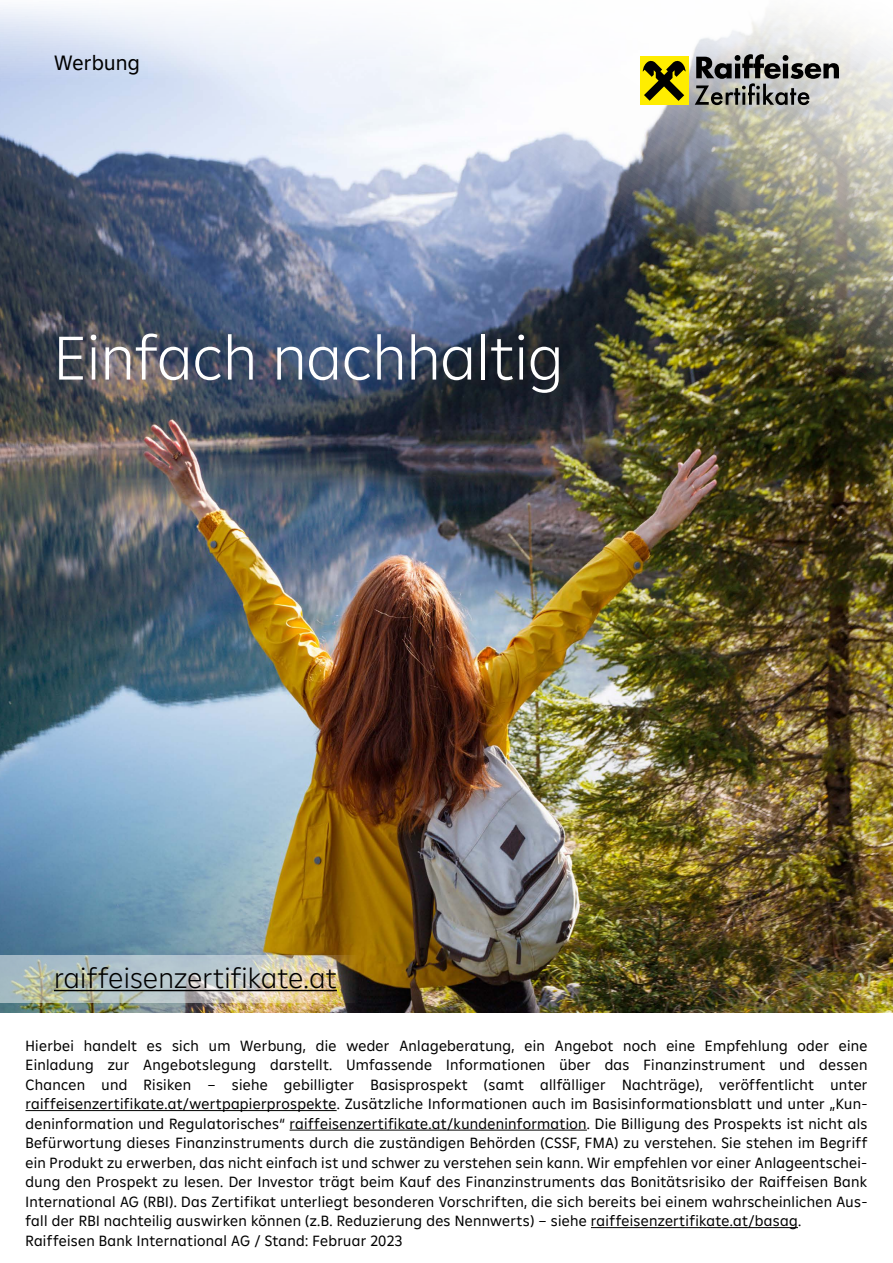
<style>
.page{position:relative;width:893px;height:1263px;background:#fff}
.page>*{position:absolute;margin:0;border:0;box-sizing:border-box;transform-origin:0 0}
.t1{font:300 63px "Amalia";color:#fff}
.t2{font:300 28.5px "Amalia";letter-spacing:.01em;color:#000}
.t3{font:21px "Amalia";letter-spacing:.01em;color:#000}
.t4{font:15px/19.5px "Amalia";letter-spacing:.02em;color:#000}
</style>
<div class="page">
<img style="left:0;top:7px;width:893px;height:1006px">
<img style="left:0;top:955px;width:357px;height:47px">
<hr style="left:26px;top:1110px;width:311px;height:1px;background:#000">
<hr style="left:290px;top:1130px;width:297px;height:1px;background:#000">
<hr style="left:591px;top:1227px;width:207px;height:1px;background:#000">
<div style="left:640px;top:56px;width:48px;height:49px;background:#ffed00"></div>
<svg style="left:643px;top:60px;width:43px;height:41px"></svg>
<svg style="left:695px;top:54px;width:144px;height:51px"></svg>
<hr style="left:54px;top:990px;width:283px;height:1px;background:#000">
<h3 class="t3" style="left:54px;top:49px;width:87px">Werbung</h3>
<h1 class="t1" style="left:54px;top:317px;width:511px">Einfach nachhaltig</h1>
<h2 class="t2" style="left:54px;top:960px;width:284px">raiffeisenzertifikate.at</h2>
<p class="t4" style="left:26px;top:1035px;width:843px">Hierbei handelt es sich um Werbung, die weder Anlageberatung, ein Angebot noch eine Empfehlung oder eine Einladung zur Angebotslegung darstellt. Umfassende Informationen über das Finanzinstrument und dessen Chancen und Risiken – siehe gebilligter Basisprospekt (samt allfälliger Nachträge), veröffentlicht unter raiffeisenzertifikate.at/wertpapierprospekte. Zusätzliche Informationen auch im Basisinformationsblatt und unter „Kun&shy;deninformation und Regulatorisches“ raiffeisenzertifikate.at/kundeninformation. Die Billigung des Prospekts ist nicht als Befürwortung dieses Finanzinstruments durch die zuständigen Behörden (CSSF, FMA) zu verstehen. Sie stehen im Begriff ein Produkt zu erwerben, das nicht einfach ist und schwer zu verstehen sein kann. Wir empfehlen vor einer Anlageentschei&shy;dung den Prospekt zu lesen. Der Investor trägt beim Kauf des Finanzinstruments das Bonitätsrisiko der Raiffeisen Bank International AG (RBI). Das Zertifikat unterliegt besonderen Vorschriften, die sich bereits bei einem wahrscheinlichen Aus&shy;fall der RBI nachteilig auswirken können (z.B. Reduzierung des Nennwerts) – siehe raiffeisenzertifikate.at/basag.<br>Raiffeisen Bank International AG / Stand: Februar 2023</p>
</div>
